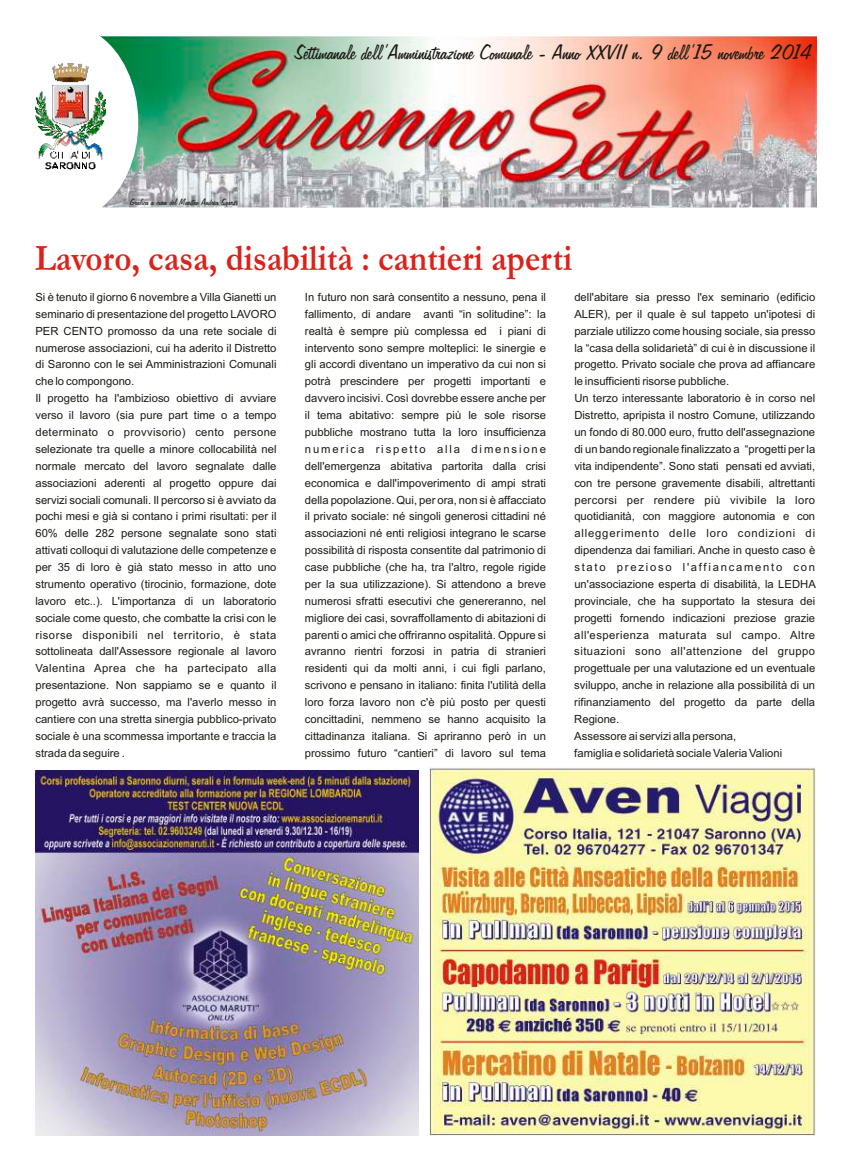
<style>
.page{position:relative;width:851px;height:1170px;background:#fff}
.page>*{position:absolute;margin:0;border:0;box-sizing:border-box;transform-origin:0 0}
.t1{font:700 37.5px "Garamond";color:#d9231b;scale:.88 1}
.t2{font:23.75px "Freehand 575 BT Regular B";color:#1b1b15}
.t3{font:11.25px/16.9px "Arial";color:#1b1b15}
.t4{font:10.62px "Freehand 575 BT Regular B";color:#1b1b15}
</style>
<div class="page">
<img style="left:35px;top:35px;width:782px;height:1101px">
<p class="t4" style="left:130px;top:197px;width:109px">Grafica a cura del Maestro Andrea Sgarzi</p>
<h2 class="t2" style="left:295px;top:41px;width:518px">Settimanale dell’Amministrazione Comunale - Anno XXVII n. 9 dell’15 novembre 2014</h2>
<h1 class="t1" style="left:35px;top:245px;width:612px">Lavoro, casa, disabilità : cantieri aperti</h1>
<p class="t3" style="left:35px;top:289px;width:242px">Si è tenuto il giorno 6 novembre a Villa Gianetti un seminario di presentazione del progetto LAVORO PER CENTO promosso da una rete sociale di numerose associazioni, cui ha aderito il Distretto di Saronno con le sei Amministrazioni Comunali che lo compongono.<br>Il progetto ha l'ambizioso obiettivo di avviare verso il lavoro (sia pure part time o a tempo determinato o provvisorio) cento persone selezionate tra quelle a minore collocabilità nel normale mercato del lavoro segnalate dalle associazioni aderenti al progetto oppure dai servizi sociali comunali. Il percorso si è avviato da pochi mesi e già si contano i primi risultati: per il 60% delle 282 persone segnalate sono stati attivati colloqui di valutazione delle competenze e per 35 di loro è già stato messo in atto uno strumento operativo (tirocinio, formazione, dote lavoro etc..). L'importanza di un laboratorio sociale come questo, che combatte la crisi con le risorse disponibili nel territorio, è stata sottolineata dall'Assessore regionale al lavoro Valentina Aprea che ha partecipato alla presentazione. Non sappiamo se e quanto il progetto avrà successo, ma l'averlo messo in cantiere con una stretta sinergia pubblico-privato sociale è una scommessa importante e traccia la strada da seguire .</p>
<p class="t3" style="left:305px;top:289px;width:242px;text-align:justify">In futuro non sarà consentito a nessuno, pena il fallimento, di andare avanti “in solitudine”: la realtà è sempre più complessa ed i piani di intervento sono sempre molteplici: le sinergie e gli accordi diventano un imperativo da cui non si potrà prescindere per progetti importanti e davvero incisivi. Così dovrebbe essere anche per il tema abitativo: sempre più le sole risorse pubbliche mostrano tutta la loro insufficienza numerica rispetto alla dimensione dell'emergenza abitativa partorita dalla crisi economica e dall'impoverimento di ampi strati della popolazione. Qui, per ora, non si è affacciato il privato sociale: né singoli generosi cittadini né associazioni né enti religiosi integrano le scarse possibilità di risposta consentite dal patrimonio di case pubbliche (che ha, tra l'altro, regole rigide per la sua utilizzazione). Si attendono a breve numerosi sfratti esecutivi che genereranno, nel migliore dei casi, sovraffollamento di abitazioni di parenti o amici che offriranno ospitalità. Oppure si avranno rientri forzosi in patria di stranieri residenti qui da molti anni, i cui figli parlano, scrivono e pensano in italiano: finita l'utilità della loro forza lavoro non c'è più posto per questi concittadini, nemmeno se hanno acquisito la cittadinanza italiana. Si apriranno però in un prossimo futuro “cantieri” di lavoro sul tema</p>
<p class="t3" style="left:574px;top:289px;width:243px">dell'abitare sia presso l'ex seminario (edificio ALER), per il quale è sul tappeto un'ipotesi di parziale utilizzo come housing sociale, sia presso la “casa della solidarietà” di cui è in discussione il progetto. Privato sociale che prova ad affiancare le insufficienti risorse pubbliche.<br>Un terzo interessante laboratorio è in corso nel Distretto, apripista il nostro Comune, utilizzando un fondo di 80.000 euro, frutto dell'assegnazione di un bando regionale finalizzato a “progetti per la vita indipendente”. Sono stati pensati ed avviati, con tre persone gravemente disabili, altrettanti percorsi per rendere più vivibile la loro quotidianità, con maggiore autonomia e con alleggerimento delle loro condizioni di dipendenza dai familiari. Anche in questo caso è stato prezioso l'affiancamento con un'associazione esperta di disabilità, la LEDHA provinciale, che ha supportato la stesura dei progetti fornendo indicazioni preziose grazie all'esperienza maturata sul campo. Altre situazioni sono all'attenzione del gruppo progettuale per una valutazione ed un eventuale sviluppo, anche in relazione alla possibilità di un rifinanziamento del progetto da parte della Regione.<br>Assessore ai servizi alla persona,<br>famiglia e solidarietà sociale Valeria Valioni</p>
</div>
